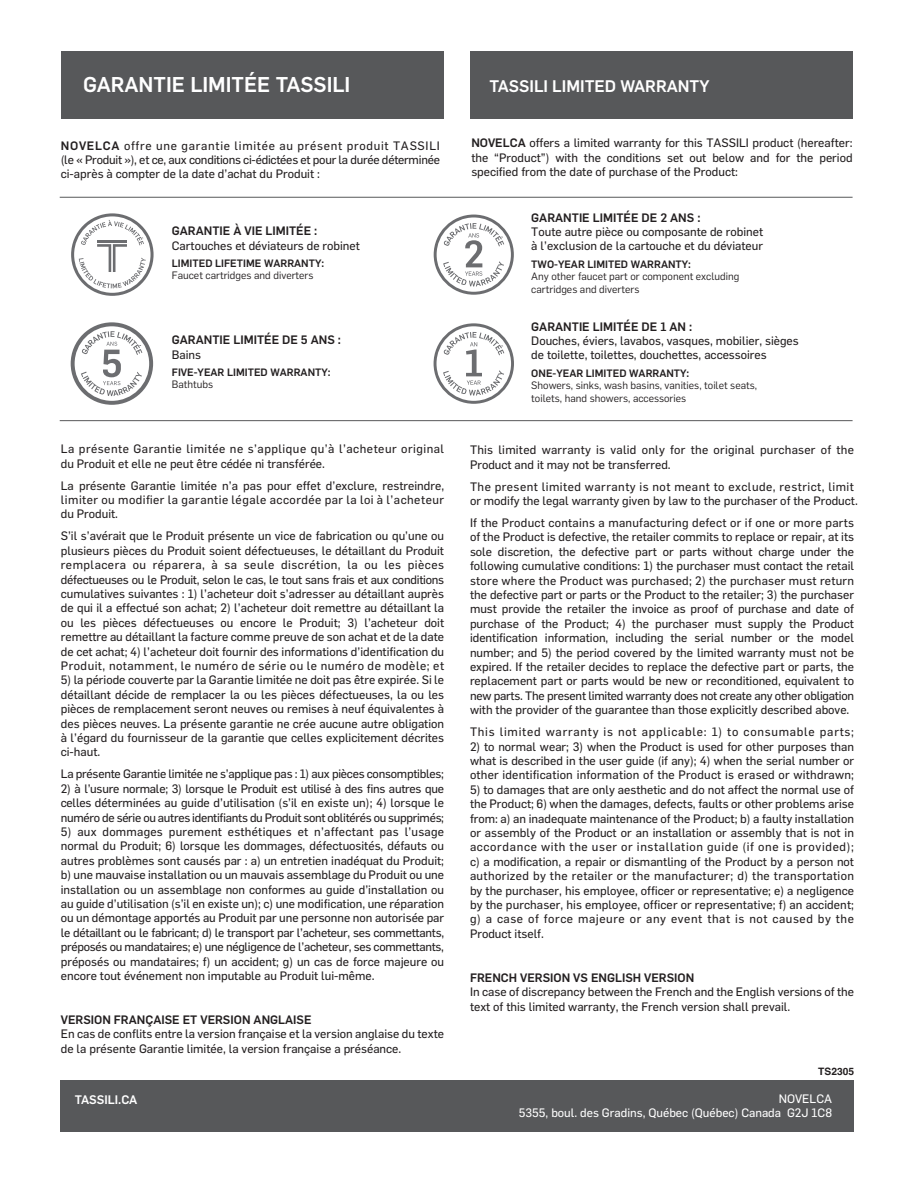
<style>
.page{position:relative;width:915px;height:1183px;background:#fff}
.page>*{position:absolute;margin:0;border:0;box-sizing:border-box;transform-origin:0 0}
.t1{font:500 21px "Flama";color:#fff}
.t2{font:500 16.5px "Flama";color:#fff}
.t3{font:500 12.15px "Flama";letter-spacing:-.005em;color:#fff}
.t4{font:12px/14.4px "Flama Basic";color:#231f20;text-align:justify}
.t5{font:12px/14.4px "Flama Basic";letter-spacing:.02em;color:#231f20}
.t6{font:500 12px "Flama";color:#231f20}
.t7{font:12px/14.4px "Flama Basic";letter-spacing:.04em;color:#231f20}
.t8{font:12px "Flama Basic";letter-spacing:-.02em;color:#231f20}
.t9{font:12px "Flama Basic";letter-spacing:.06em;color:#231f20}
.t10{font:12px/14.4px "Flama Basic";color:#fff;text-align:right}
.t11{font:10.5px/12.6px "Flama";color:#231f20}
.t12{font:500 10.5px "Flama";color:#231f20}
.t13{font:700 10.2px "Helvetica";color:#231f20}
.s1{font-family:"Flama";font-weight:500}
</style>
<div class="page">
<div style="left:61px;top:51px;width:382px;height:67px;background:#57585a"></div>
<div style="left:470px;top:51px;width:382px;height:67px;background:#57585a"></div>
<div style="left:61px;top:1080px;width:792px;height:51px;background:#57585a"></div>
<svg style="left:71px;top:213px;width:82px;height:83px"></svg>
<svg style="left:71px;top:322px;width:82px;height:82px"></svg>
<svg style="left:433px;top:323px;width:81px;height:80px"></svg>
<svg style="left:433px;top:214px;width:80px;height:80px"></svg>
<hr style="left:60px;top:197px;width:792px;height:1px;background:#57585a">
<hr style="left:60px;top:420px;width:792px;height:1px;background:#57585a">
<h1 class="t1" style="left:83px;top:69px;width:269px">GARANTIE LIMITÉE TASSILI</h1>
<p class="t4" style="left:61px;top:137px;width:380px"><span class="s1">NOVELCA</span> offre une garantie limitée au présent produit TASSILI (le « Produit »), et ce, aux conditions ci-édictées et pour la durée déterminée ci-après à compter de la date d’achat du Produit :</p>
<p class="t6" style="left:172px;top:222px;width:147px">GARANTIE À VIE LIMITÉE :</p>
<p class="t4" style="left:172px;top:237px;width:189px">Cartouches et déviateurs de robinet</p>
<p class="t12" style="left:172px;top:255px;width:154px">LIMITED LIFETIME WARRANTY:</p>
<p class="t11" style="left:172px;top:268px;width:143px">Faucet cartridges and diverters</p>
<p class="t6" style="left:172px;top:331px;width:171px">GARANTIE LIMITÉE DE 5 ANS :</p>
<p class="t4" style="left:172px;top:346px;width:31px">Bains</p>
<p class="t12" style="left:172px;top:364px;width:160px">FIVE-YEAR LIMITED WARRANTY:</p>
<p class="t11" style="left:172px;top:377px;width:43px">Bathtubs</p>
<p class="t7" style="left:61px;top:441px;width:384px">La présente Garantie limitée ne s’applique qu’à l’acheteur original du Produit et elle ne peut être cédée ni transférée.</p>
<p class="t4" style="left:61px;top:477px;width:384px">La présente Garantie limitée n’a pas pour effet d’exclure, restreindre, limiter ou modifier la garantie légale accordée par la loi à l’acheteur du Produit.</p>
<p class="t4" style="left:61px;top:528px;width:385px">S’il s’avérait que le Produit présente un vice de fabrication ou qu’une ou plusieurs pièces du Produit soient défectueuses, le détaillant du Produit remplacera ou réparera, à sa seule discrétion, la ou les pièces défectueuses ou le Produit, selon le cas, le tout sans frais et aux conditions cumulatives suivantes : 1) l’acheteur doit s’adresser au détaillant auprès de qui il a effectué son achat; 2) l’acheteur doit remettre au détaillant la ou les pièces défectueuses ou encore le Produit; 3) l’acheteur doit remettre au détaillant la facture comme preuve de son achat et de la date de cet achat; 4) l’acheteur doit fournir des informations d’identification du Produit, notamment, le numéro de série ou le numéro de modèle; et</p>
<p class="t4" style="left:61px;top:672px;width:384px">5) la période couverte par la Garantie limitée ne doit pas être expirée. Si le détaillant décide de remplacer la ou les pièces défectueuses, la ou les pièces de remplacement seront neuves ou remises à neuf équivalentes à des pièces neuves. La présente garantie ne crée aucune autre obligation à l’égard du fournisseur de la garantie que celles explicitement décrites ci-haut.</p>
<p class="t8" style="left:61px;top:765px;width:384px">La présente Garantie limitée ne s’applique pas : 1) aux pièces consomptibles;</p>
<p class="t4" style="left:61px;top:780px;width:384px">2) à l’usure normale; 3) lorsque le Produit est utilisé à des fins autres que celles déterminées au guide d’utilisation (s’il en existe un); 4) lorsque le numéro de série ou autres identifiants du Produit sont oblitérés ou supprimés;</p>
<p class="t4" style="left:61px;top:823px;width:385px">5) aux dommages purement esthétiques et n’affectant pas l’usage normal du Produit; 6) lorsque les dommages, défectuosités, défauts ou autres problèmes sont causés par : a) un entretien inadéquat du Produit; b) une mauvaise installation ou un mauvais assemblage du Produit ou une installation ou un assemblage non conformes au guide d’installation ou au guide d’utilisation (s’il en existe un); c) une modification, une réparation ou un démontage apportés au Produit par une personne non autorisée par le détaillant ou le fabricant; d) le transport par l’acheteur, ses commettants, préposés ou mandataires; e) une négligence de l’acheteur, ses commettants, préposés ou mandataires; f) un accident; g) un cas de force majeure ou encore tout événement non imputable au Produit lui-même.</p>
<p class="t6" style="left:61px;top:1010px;width:252px">VERSION FRANÇAISE ET VERSION ANGLAISE</p>
<p class="t4" style="left:61px;top:1025px;width:384px">En cas de conflits entre la version française et la version anglaise du texte de la présente Garantie limitée, la version française a préséance.</p>
<p class="t3" style="left:75px;top:1090px;width:64px">TASSILI.CA</p>
<h2 class="t2" style="left:489px;top:74px;width:221px">TASSILI LIMITED WARRANTY</h2>
<p class="t4" style="left:471px;top:135px;width:382px"><span class="s1">NOVELCA</span> offers a limited warranty for this TASSILI product (hereafter: the “Product”) with the conditions set out below and for the period specified from the date of purchase of the Product:</p>
<p class="t6" style="left:531px;top:209px;width:171px">GARANTIE LIMITÉE DE 2 ANS :</p>
<p class="t4" style="left:531px;top:224px;width:233px">Toute autre pièce ou composante de robinet à l’exclusion de la cartouche et du déviateur</p>
<p class="t12" style="left:531px;top:256px;width:161px">TWO-YEAR LIMITED WARRANTY:</p>
<p class="t11" style="left:531px;top:269px;width:209px">Any other faucet part or component excluding cartridges and diverters</p>
<p class="t6" style="left:531px;top:317px;width:162px">GARANTIE LIMITÉE DE 1 AN :</p>
<p class="t4" style="left:531px;top:333px;width:269px">Douches, éviers, lavabos, vasques, mobilier, sièges de toilette, toilettes, douchettes, accessoires</p>
<p class="t12" style="left:531px;top:365px;width:159px">ONE-YEAR LIMITED WARRANTY:</p>
<p class="t11" style="left:531px;top:378px;width:227px">Showers, sinks, wash basins, vanities, toilet seats, toilets, hand showers, accessories</p>
<p class="t5" style="left:470px;top:442px;width:385px">This limited warranty is valid only for the original purchaser of the<br>Product and it may not be transferred.</p>
<p class="t5" style="left:470px;top:478px;width:389px">The present limited warranty is not meant to exclude, restrict, limit or modify the legal warranty given by law to the purchaser of the Product.</p>
<p class="t4" style="left:470px;top:514px;width:385px">If the Product contains a manufacturing defect or if one or more parts of the Product is defective, the retailer commits to replace or repair, at its sole discretion, the defective part or parts without charge under the following cumulative conditions: 1) the purchaser must contact the retail store where the Product was purchased; 2) the purchaser must return the defective part or parts or the Product to the retailer; 3) the purchaser must provide the retailer the invoice as proof of purchase and date of purchase of the Product; 4) the purchaser must supply the Product identification information, including the serial number or the model number; and 5) the period covered by the limited warranty must not be expired. If the retailer decides to replace the defective part or parts, the replacement part or parts would be new or reconditioned, equivalent to new parts. The present limited warranty does not create any other obligation with the provider of the guarantee than those explicitly described above.</p>
<p class="t9" style="left:470px;top:723px;width:385px">This limited warranty is not applicable: 1) to consumable parts;</p>
<p class="t4" style="left:470px;top:738px;width:385px">2) to normal wear; 3) when the Product is used for other purposes than what is described in the user guide (if any); 4) when the serial number or other identification information of the Product is erased or withdrawn;</p>
<p class="t4" style="left:470px;top:781px;width:385px">5) to damages that are only aesthetic and do not affect the normal use of the Product; 6) when the damages, defects, faults or other problems arise from: a) an inadequate maintenance of the Product; b) a faulty installation or assembly of the Product or an installation or assembly that is not in accordance with the user or installation guide (if one is provided); c) a modification, a repair or dismantling of the Product by a person not authorized by the retailer or the manufacturer; d) the transportation by the purchaser, his employee, officer or representative; e) a negligence by the purchaser, his employee, officer or representative; f) an accident; g) a case of force majeure or any event that is not caused by the Product itself.</p>
<p class="t6" style="left:470px;top:968px;width:226px">FRENCH VERSION VS ENGLISH VERSION</p>
<p class="t4" style="left:470px;top:983px;width:385px">In case of discrepancy between the French and the English versions of the text of this limited warranty, the French version shall prevail.</p>
<p class="t13" style="left:818px;top:1065px;width:37px">TS2305</p>
<p class="t10" style="left:518px;top:1090px;width:314px">NOVELCA<br>5355, boul. des Gradins, Québec (Québec) Canada G2J 1C8</p>
</div>
